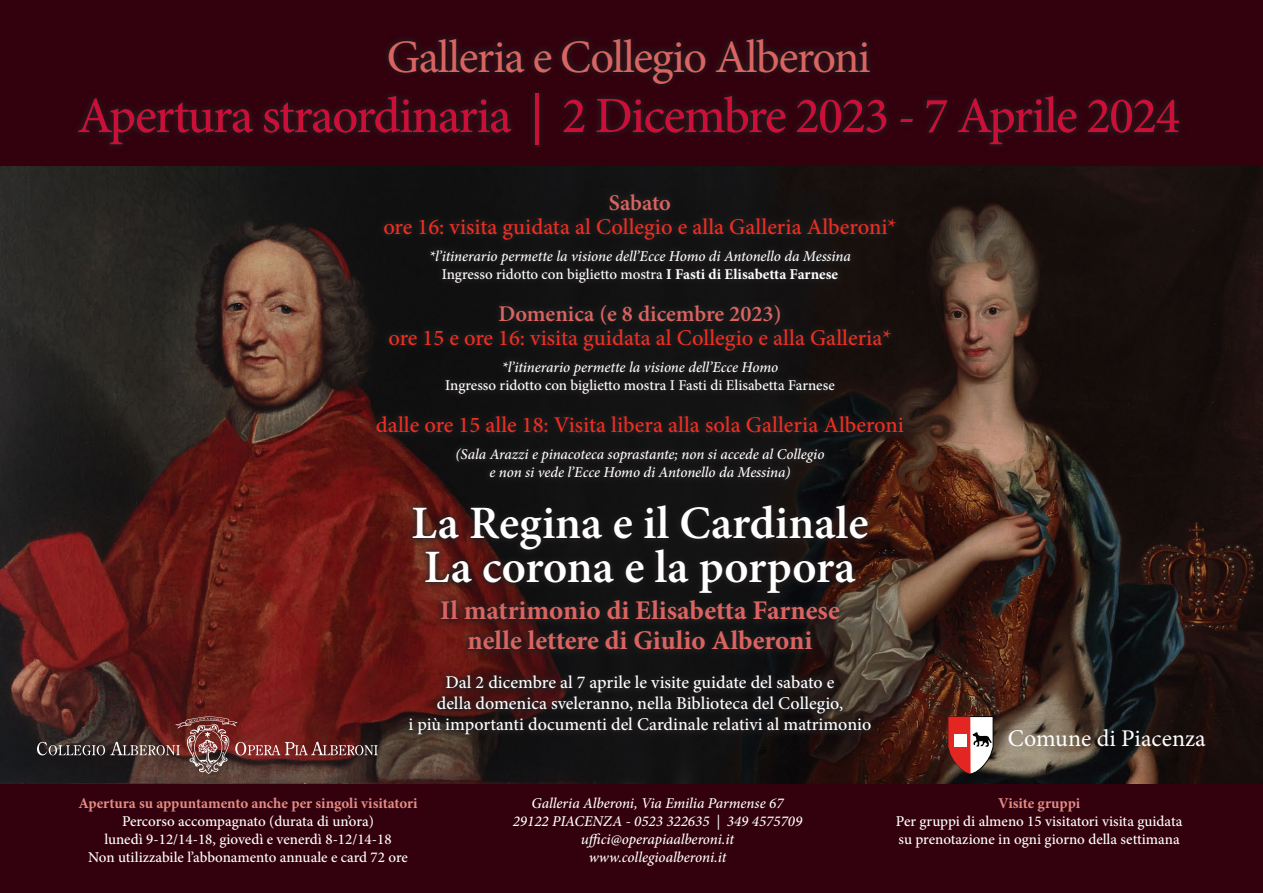
<style>
.page{position:relative;width:1263px;height:893px;background:#33000d}
.page>*{position:absolute;margin:0;border:0;box-sizing:border-box;transform-origin:0 0}
.t1{font:500 51px "Minion Pro";letter-spacing:-.03em;color:#cb0f38}
.t2{font:600 46.5px/43.5px "Minion Pro";color:#fff}
.t3{font:46.5px "Minion Pro";letter-spacing:-.03em;color:#d96461}
.t4{font:700 27px/30px "Minion Pro";color:#d96461;text-align:center}
.t5{font:24px "Minion Pro";color:#fff}
.t6{font:500 22.5px "Minion Pro";color:#ee2e22}
.t7{font:600 22.5px "Minion Pro";color:#d96461}
.t8{font:500 18px/21px "Minion Pro";color:#fff;text-align:center}
.t9{font:italic 500 15px/18px "Minion Pro";letter-spacing:-.005em;color:#fff;text-align:center}
.t10{font:500 15px/18px "Minion Pro";color:#fff;text-align:center}
.t11{font:700 15px "Minion Pro";letter-spacing:-.005em;color:#e48c84}
.s1{font-style:normal}
.s2{font-weight:700;font-style:normal}
</style>
<div class="page">
<img style="left:0;top:167px;width:1263px;height:616px">
<svg style="left:37px;top:716px;width:341px;height:58px;background:#5c3431"></svg>
<svg style="left:78px;top:37px;width:1101px;height:110px"></svg>
<svg style="left:948px;top:716px;width:45px;height:58px;background:#c5817e"></svg>
<svg style="left:369px;top:186px;width:542px;height:556px;background:#211615"></svg>
<h2 class="t3" style="left:387px;top:26px;width:485px">Galleria e Collegio Alberoni</h2>
<h1 class="t1" style="left:77px;top:81px;width:1104px">Apertura straordinaria | 2 Dicembre 2023 - 7 Aprile 2024</h1>
<h3 class="t7" style="left:609px;top:187px;width:64px">Sabato</h3>
<h3 class="t6" style="left:383px;top:211px;width:515px">ore 16: visita guidata al Collegio e alla Galleria Alberoni*</h3>
<p class="t9" style="left:429px;top:247px;width:423px">*l’itinerario permette la visione dell’Ecce Homo di Antonello da Messina<br><span class="s1">Ingresso ridotto con biglietto mostra</span> <span class="s2">I Fasti di Elisabetta Farnese</span></p>
<h3 class="t7" style="left:498px;top:298px;width:285px">Domenica (e 8 dicembre 2023)</h3>
<h3 class="t6" style="left:388px;top:322px;width:505px">ore 15 e ore 16: visita guidata al Collegio e alla Galleria*</h3>
<p class="t9" style="left:502px;top:358px;width:278px">*l’itinerario permette la visione dell’Ecce Homo</p>
<p class="t10" style="left:445px;top:376px;width:391px">Ingresso ridotto con biglietto mostra I Fasti di Elisabetta Farnese</p>
<h3 class="t6" style="left:376px;top:409px;width:530px">dalle ore 15 alle 18: Visita libera alla sola Galleria Alberoni</h3>
<p class="t9" style="left:455px;top:445px;width:371px">(Sala Arazzi e pinacoteca soprastante; non si accede al Collegio e non si vede l’Ecce Homo di Antonello da Messina)</p>
<h2 class="t2" style="left:411px;top:501px;width:459px">La Regina e il Cardinale<br>La corona e la porpora</h2>
<h3 class="t4" style="left:440px;top:595px;width:401px">Il matrimonio di Elisabetta Farnese nelle lettere di Giulio Alberoni</h3>
<p class="t8" style="left:409px;top:672px;width:464px">Dal 2 dicembre al 7 aprile le visite guidate del sabato e<br>della domenica sveleranno, nella Biblioteca del Collegio,<br>i più importanti documenti del Cardinale relativi al matrimonio</p>
<h3 class="t5" style="left:1008px;top:722px;width:199px">Comune di Piacenza</h3>
<p class="t11" style="left:78px;top:792px;width:341px">Apertura su appuntamento anche per singoli visitatori</p>
<p class="t10" style="left:88px;top:812px;width:321px">Percorso accompagnato (durata di un’ora)<br>lunedì 9-12/14-18, giovedì e venerdì 8-12/14-18<br>Non utilizzabile l’abbonamento annuale e card 72 ore</p>
<p class="t9" style="left:513px;top:794px;width:291px">Galleria Alberoni, Via Emilia Parmense 67<br>29122 PIACENZA - 0523 322635 | 349 4575709 uffici@operapiaalberoni.it www.collegioalberoni.it</p>
<p class="t11" style="left:998px;top:792px;width:83px">Visite gruppi</p>
<p class="t10" style="left:896px;top:812px;width:288px;text-align:left">Per gruppi di almeno 15 visitatori visita guidata su prenotazione in ogni giorno della settimana</p>
</div>
